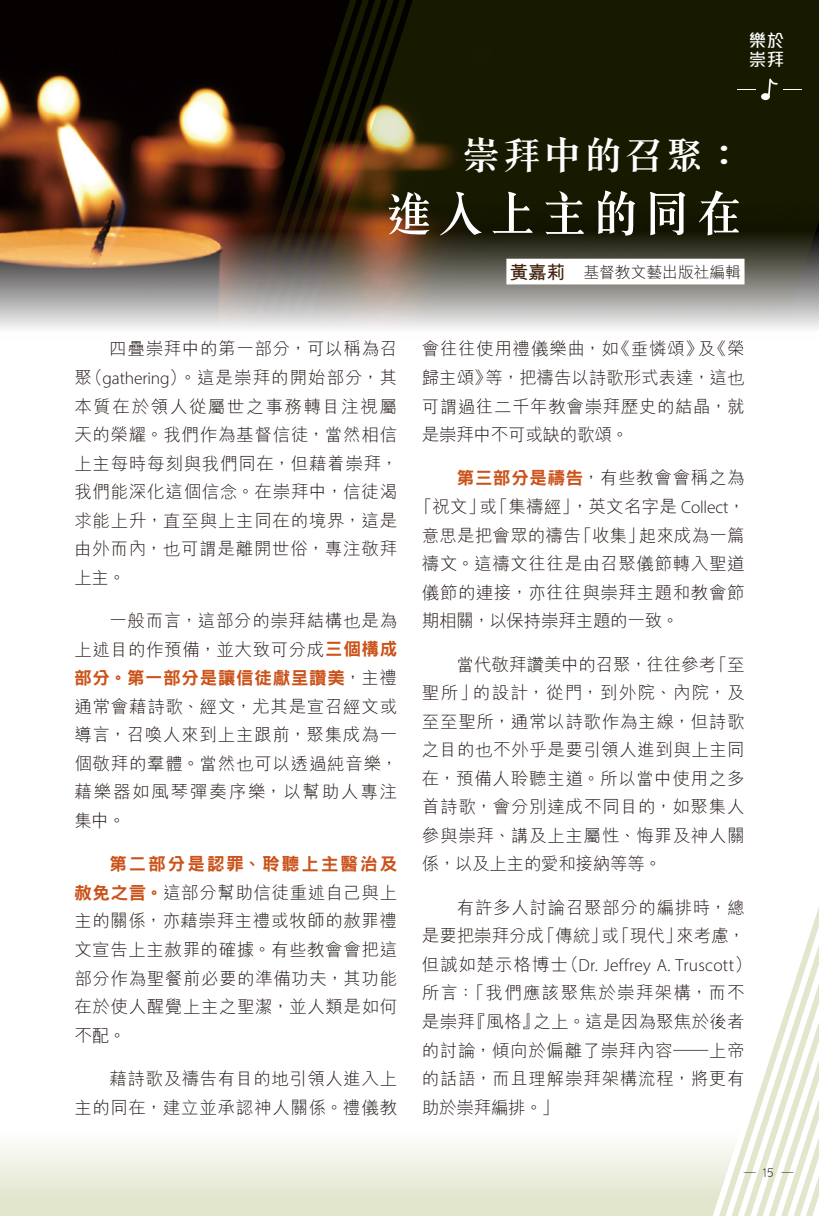
<style>
.page{position:relative;width:819px;height:1216px;background:#fff}
.page>*{position:absolute;margin:0;border:0;box-sizing:border-box;transform-origin:0 0}
.t1{font:500 47.25px "C Song 3 HK";letter-spacing:-.015em;color:#fff;scale:1.11 1}
.t2{font:500 36.75px "C Song 3 HK";letter-spacing:-.075em;color:#fff;scale:1.2 1}
.t3{font:300 17.5px/28.5px "M Hei HK";letter-spacing:.035em;color:#221815;text-align:justify}
.t4{font:300 17.5px "Myriad Pro";letter-spacing:.02em;color:#221815}
.t5{font:300 17.5px "M Hei HK";letter-spacing:.015em;color:#221815}
.t6{font:300 17.5px "M Hei HK";letter-spacing:.01em;color:#221815}
.t7{font:17.5px "DF Hei HK W9";letter-spacing:.04em;color:#cb5219}
.t8{font:17.5px "DF Hei HK W9";letter-spacing:.115em;color:#cb5219}
.t9{font:300 17.5px "M Hei HK";letter-spacing:-.015em;color:#221815}
.t10{font:500 17.5px/19.2px "M Elle HK";color:#fff}
.t11{font:300 15.75px "M Hei HK";color:#221815}
.t12{font:12.25px "Quicksand";color:#221815;scale:4 1}
.s1{font-weight:700;font-size:18.38px;color:#41210f}
.s2{font-family:"Myriad Pro"}
.s3{font-family:"DF Hei HK W9";font-weight:400;color:#cb5219}
.s4{font-family:"M Hei HK";font-weight:300;color:#221815}
.s5{font-family:"M Hei HK"}
</style>
<div class="page">
<svg style="left:0;top:1144px;width:703px;height:71px;background:#eaeddc"></svg>
<svg style="left:703px;top:1144px;width:13px;height:71px"></svg>
<svg style="left:716px;top:1144px;width:12px;height:71px"></svg>
<svg style="left:728px;top:1144px;width:12px;height:71px"></svg>
<svg style="left:740px;top:907px;width:79px;height:308px"></svg>
<img style="left:0;top:0;width:819px;height:329px">
<svg style="left:470px;top:0;width:349px;height:316px;background:#2d2e19"></svg>
<svg style="left:457px;top:0;width:13px;height:316px;background:#2f301b"></svg>
<svg style="left:445px;top:0;width:12px;height:316px;background:#31311b"></svg>
<svg style="left:433px;top:0;width:12px;height:316px;background:#36321c"></svg>
<svg style="left:420px;top:0;width:13px;height:316px;background:#3c351d"></svg>
<svg style="left:248px;top:0;width:172px;height:316px;background:#443424"></svg>
<svg style="left:737px;top:89px;width:18px;height:1px"></svg>
<svg style="left:783px;top:89px;width:18px;height:1px"></svg>
<svg style="left:761px;top:78px;width:16px;height:22px"></svg>
<div style="left:508px;top:260px;width:234px;height:23px;background:#fff"></div>
<p class="t10" style="left:748px;top:30px;width:37px">樂於崇拜</p>
<h2 class="t2" style="left:459px;top:127px;width:241px">崇拜中的召聚：</h2>
<h1 class="t1" style="left:383px;top:177px;width:328px">進入上主的同在</h1>
<p class="t11" style="left:510px;top:261px;width:232px"><span class="s1">黃嘉莉</span> 基督教文藝出版社編輯</p>
<p class="t3" style="left:74px;top:334px;width:325px;text-indent:35px">四疊崇拜中的第一部分，可以稱為召聚（<span class="s2">gathering</span>）。這是崇拜的開始部分，其本質在於領人從屬世之事務轉目注視屬天的榮耀。我們作為基督信徒，當然相信上主每時每刻與我們同在，但藉着崇拜，我們能深化這個信念。在崇拜中，信徒渴求能上升，直至與上主同在的境界，這是由外而內，也可謂是離開世俗，專注敬拜上主。</p>
<p class="t3" style="left:74px;top:606px;width:324px;text-align:right">一般而言，這部分的崇拜結構也是為<br>上述目的作預備，並大致可分成<span class="s3">三個構成</span></p>
<p class="t7" style="left:74px;top:668px;width:324px">部分。第一部分是讓信徒獻呈讚美<span class="s4">，主禮</span></p>
<p class="t3" style="left:74px;top:691px;width:325px">通常會藉詩歌、經文，尤其是宣召經文或導言，召喚人來到上主跟前，聚集成為一個敬拜的羣體。當然也可以透過純音樂，藉樂器如風琴彈奏序樂，以幫助人專注集中。</p>
<p class="t8" style="left:109px;top:854px;width:289px">第二部分是認罪、聆聽上主醫治及</p>
<p class="t3" style="left:74px;top:877px;width:324px"><span class="s3">赦免之言。</span>這部分幫助信徒重述自己與上主的關係，亦藉崇拜主禮或牧師的赦罪禮文宣告上主赦罪的確據。有些教會會把這部分作為聖餐前必要的準備功夫，其功能在於使人醒覺上主之聖潔，並人類是如何不配。</p>
<p class="t3" style="left:74px;top:1063px;width:324px;text-align:right">藉詩歌及禱告有目的地引領人進入上<br>主的同在，建立並承認神人關係。禮儀教</p>
<p class="t3" style="left:422px;top:334px;width:324px">會往往使用禮儀樂曲，如《垂憐頌》及《榮歸主頌》等，把禱告以詩歌形式表達，這也可謂過往二千年教會崇拜歷史的結晶，就是崇拜中不可或缺的歌頌。</p>
<p class="t3" style="left:457px;top:463px;width:289px"><span class="s3">第三部分是禱告</span>，有些教會會稱之為</p>
<p class="t5" style="left:414px;top:494px;width:332px">「祝文」或「集禱經」，英文名字是 <span class="s2">Collect</span>，</p>
<p class="t6" style="left:422px;top:523px;width:324px">意思是把會眾的禱告「收集」起來成為一篇</p>
<p class="t3" style="left:422px;top:548px;width:324px">禱文。這禱文往往是由召聚儀節轉入聖道</p>
<p class="t3" style="left:422px;top:577px;width:324px">儀節的連接，亦往往與崇拜主題和教會節</p>
<p class="t9" style="left:422px;top:608px;width:259px">期相關，以保持崇拜主題的一致。</p>
<p class="t3" style="left:422px;top:649px;width:324px;text-indent:35px">當代敬拜讚美中的召聚，往往參考「至聖所」的設計，從門，到外院、內院，及至至聖所，通常以詩歌作為主線，但詩歌之目的也不外乎是要引領人進到與上主同在，預備人聆聽主道。所以當中使用之多首詩歌，會分別達成不同目的，如聚集人參與崇拜、講及上主屬性、悔罪及神人關係，以及上主的愛和接納等等。</p>
<p class="t3" style="left:422px;top:892px;width:325px;text-align:right">有許多人討論召聚部分的編排時，總<br>是要把崇拜分成「傳統」或「現代」來考慮，</p>
<p class="t4" style="left:422px;top:954px;width:331px"><span class="s5">但誠如楚示格博士（</span>Dr. Jeffrey A. Truscott<span class="s5">）</span></p>
<p class="t3" style="left:422px;top:978px;width:324px">所言：「我們應該聚焦於崇拜架構，而不是崇拜『風格』之上。這是因為聚焦於後者的討論，傾向於偏離了崇拜內容——上帝的話語，而且理解崇拜架構流程，將更有助於崇拜編排。」</p>
<p class="t12" style="left:740px;top:1165px;width:16px">-15 -</p>
</div>
